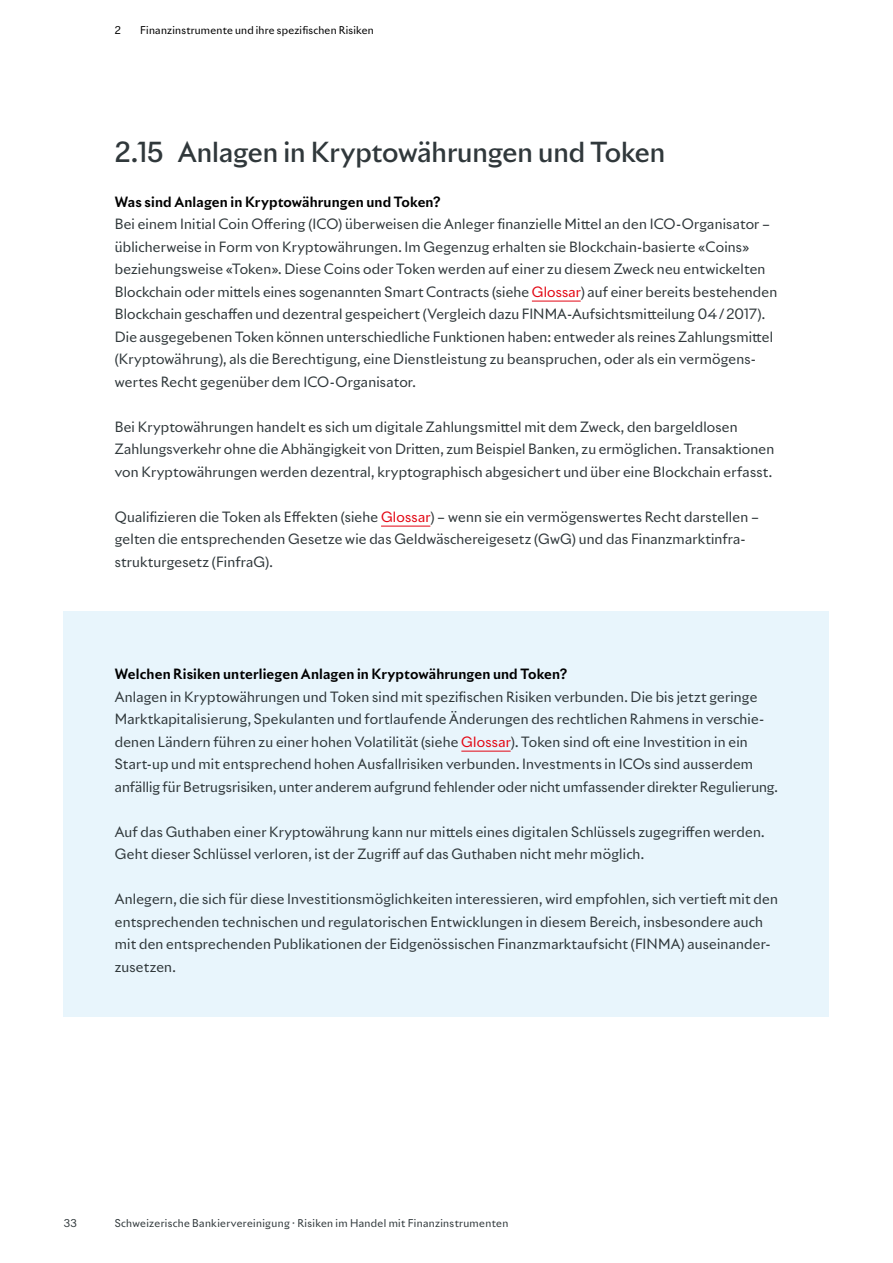
<style>
.page{position:relative;width:893px;height:1263px;background:#fff}
.page>*{position:absolute;margin:0;border:0;box-sizing:border-box;transform-origin:0 0}
.t1{font:500 27px "Riviera Nights";letter-spacing:-.005em;color:#30383b}
.t2{font:13.8px/22.5px "Riviera Nights";letter-spacing:.015em;color:#30383b}
.t3{font:700 13.8px "Riviera Nights";letter-spacing:.01em;color:#000}
.t4{font:10.5px "Riviera Nights";letter-spacing:.035em;color:#30383b}
.t5{font:10.5px "Riviera Nights";letter-spacing:.025em;color:#000}
.s1{color:#e30613}
</style>
<div class="page">
<div style="left:64px;top:612px;width:765px;height:405px;background:#e8f5fc"></div>
<hr style="left:461px;top:751px;width:50px;height:1px;background:#e30613">
<hr style="left:532px;top:301px;width:49px;height:1px;background:#e30613">
<hr style="left:381px;top:526px;width:49px;height:1px;background:#e30613">
<p class="t5" style="left:115px;top:23px;width:8px">2</p>
<p class="t5" style="left:140px;top:23px;width:235px">Finanzinstrumente und ihre spezifischen Risiken</p>
<h1 class="t1" style="left:115px;top:134px;width:552px">2.15 Anlagen in Kryptowährungen und Token</h1>
<p class="t3" style="left:115px;top:193px;width:327px">Was sind Anlagen in Kryptowährungen und Token?</p>
<p class="t2" style="left:115px;top:213px;width:664px">Bei einem Initial Coin Offering (ICO) überweisen die Anleger finanzielle Mittel an den ICO-Organisator – üblicherweise in Form von Kryptowährungen. Im Gegenzug erhalten sie Blockchain-basierte «Coins» beziehungsweise «Token». Diese Coins oder Token werden auf einer zu diesem Zweck neu entwickelten Blockchain oder mittels eines sogenannten Smart Contracts (siehe <span class="s1">Glossar</span>) auf einer bereits bestehenden Blockchain geschaffen und dezentral gespeichert (Vergleich dazu FINMA-Aufsichtsmitteilung 04 / 2017).<br>Die ausgegebenen Token können unterschiedliche Funktionen haben: entweder als reines Zahlungsmittel (Kryptowährung), als die Berechtigung, eine Dienstleistung zu beanspruchen, oder als ein vermögens&shy;wertes Recht gegenüber dem ICO-Organisator.</p>
<p class="t2" style="left:115px;top:415px;width:661px">Bei Kryptowährungen handelt es sich um digitale Zahlungsmittel mit dem Zweck, den bargeldlosen<br>Zahlungsverkehr ohne die Abhängigkeit von Dritten, zum Beispiel Banken, zu ermöglichen. Transaktionen von Kryptowährungen werden dezentral, kryptographisch abgesichert und über eine Blockchain erfasst.</p>
<p class="t2" style="left:115px;top:505px;width:646px">Qualifizieren die Token als Effekten (siehe <span class="s1">Glossar</span>) – wenn sie ein vermögenswertes Recht darstellen – gelten die entsprechenden Gesetze wie das Geldwäschereigesetz (GwG) und das Finanzmarktinfra&shy;strukturgesetz (FinfraG).</p>
<p class="t3" style="left:115px;top:665px;width:454px">Welchen Risiken unterliegen Anlagen in Kryptowährungen und Token?</p>
<p class="t2" style="left:115px;top:685px;width:665px">Anlagen in Kryptowährungen und Token sind mit spezifischen Risiken verbunden. Die bis jetzt geringe Marktkapitalisierung, Spekulanten und fortlaufende Änderungen des rechtlichen Rahmens in verschie&shy;denen Ländern führen zu einer hohen Volatilität (siehe <span class="s1">Glossar</span>). Token sind oft eine Investition in ein Start-up und mit entsprechend hohen Ausfallrisiken verbunden. Investments in ICOs sind ausserdem anfällig für Betrugsrisiken, unter anderem aufgrund fehlender oder nicht umfassender direkter Regulierung.</p>
<p class="t2" style="left:115px;top:820px;width:651px">Auf das Guthaben einer Kryptowährung kann nur mittels eines digitalen Schlüssels zugegriffen werden.<br>Geht dieser Schlüssel verloren, ist der Zugriff auf das Guthaben nicht mehr möglich.</p>
<p class="t2" style="left:115px;top:888px;width:665px">Anlegern, die sich für diese Investitionsmöglichkeiten interessieren, wird empfohlen, sich vertieft mit den entsprechenden technischen und regulatorischen Entwicklungen in diesem Bereich, insbesondere auch mit den entsprechenden Publikationen der Eidgenössischen Finanzmarktaufsicht (FINMA) auseinander&shy;zusetzen.</p>
<p class="t4" style="left:64px;top:1217px;width:15px">33</p>
<p class="t4" style="left:115px;top:1217px;width:395px">Schweizerische Bankiervereinigung · Risiken im Handel mit Finanzinstrumenten</p>
</div>
